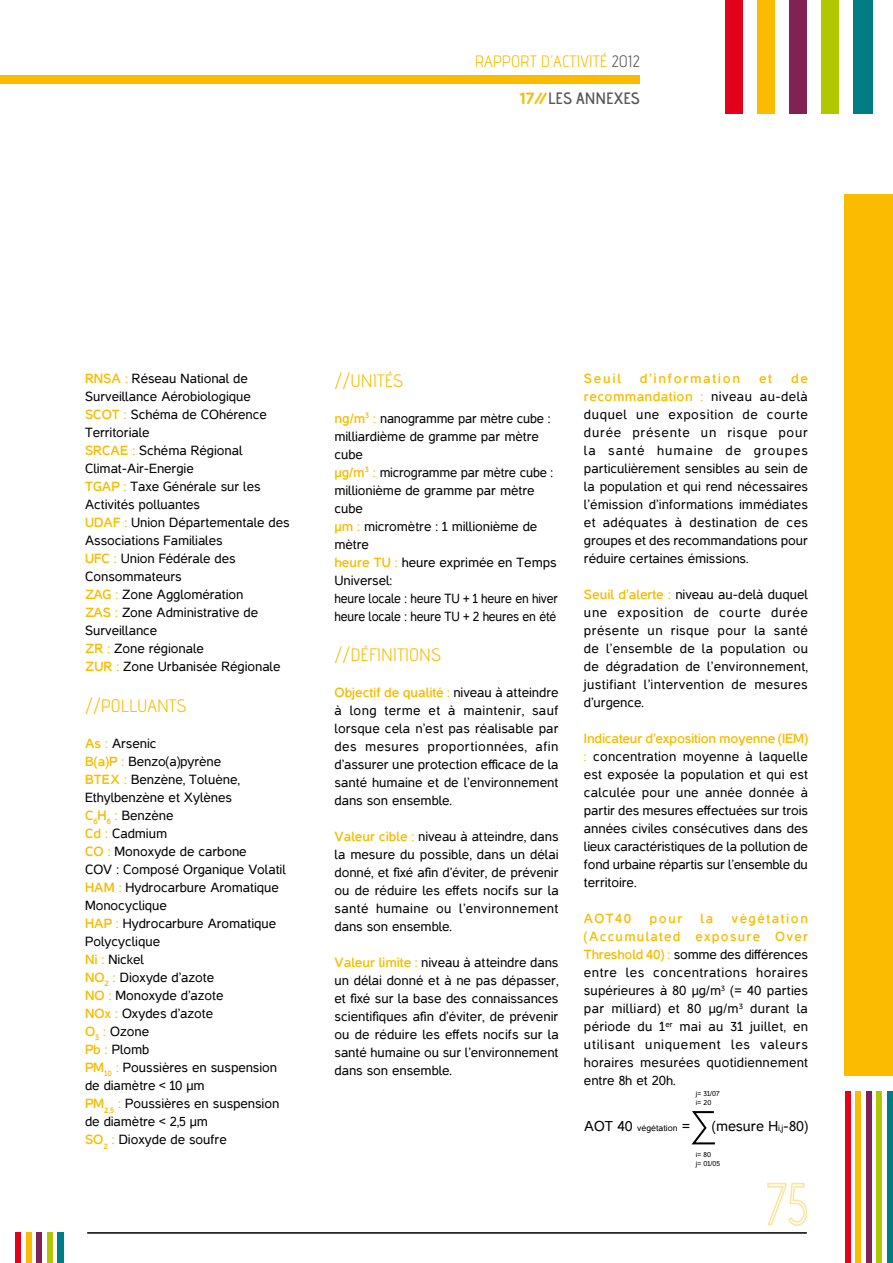
<style>
.page{position:relative;width:893px;height:1263px;background:#fff}
.page>*{position:absolute;margin:0;border:0;box-sizing:border-box;transform-origin:0 0}
.t1{font:18px "advent";color:#fabb00}
.t2{font:16.5px "advent";color:#fabb00}
.t3{font:16.5px "advent Bd 2";color:#58585a}
.t4{font:14.55px "Casper";color:#000}
.t5{font:13.5px/18px "Casper";color:#000;text-align:justify}
.t6{font:700 13.5px "Casper";letter-spacing:.125em;color:#fabb00}
.t7{font:8.85px "Casper";color:#000}
.t8{font:7.35px/8.7px "Casper";color:#000}
.s1{color:#58585a}
.s2{font-family:"Multicolore";color:#fabb00}
.s3{font-weight:700;color:#fabb00}
.s4{font-size:14.55px}
.s5{font-size:8.85px}
</style>
<div class="page">
<div style="left:845px;top:195px;width:48px;height:881px;background:#fabb00"></div>
<hr style="left:87px;top:1232px;width:720px;height:2px;background:#000">
<div style="left:725px;top:0;width:18px;height:114px;background:#e2001a"></div>
<div style="left:757px;top:0;width:18px;height:114px;background:#fabb00"></div>
<div style="left:789px;top:0;width:18px;height:114px;background:#802253"></div>
<div style="left:821px;top:0;width:18px;height:114px;background:#b1c800"></div>
<div style="left:854px;top:0;width:19px;height:114px;background:#007d84"></div>
<div style="left:15px;top:1232px;width:6px;height:31px;background:#e2001a"></div>
<div style="left:26px;top:1232px;width:6px;height:31px;background:#fabb00"></div>
<div style="left:36px;top:1232px;width:6px;height:31px;background:#802253"></div>
<div style="left:47px;top:1232px;width:5px;height:31px;background:#b1c800"></div>
<div style="left:57px;top:1232px;width:6px;height:31px;background:#007d84"></div>
<div style="left:845px;top:1091px;width:6px;height:172px;background:#e2001a"></div>
<div style="left:855px;top:1091px;width:6px;height:172px;background:#fabb00"></div>
<div style="left:866px;top:1091px;width:6px;height:172px;background:#802253"></div>
<div style="left:876px;top:1091px;width:6px;height:172px;background:#b1c800"></div>
<div style="left:887px;top:1091px;width:6px;height:172px;background:#007d84"></div>
<div style="left:0;top:75px;width:640px;height:9px;background:#fabb00"></div>
<svg style="left:767px;top:1182px;width:41px;height:44px"></svg>
<svg style="left:691px;top:1111px;width:24px;height:34px"></svg>
<p class="t2" style="left:475px;top:51px;width:167px">RAPPORT D’ACTIVITÉ <span class="s1">2012</span></p>
<p class="t3" style="left:520px;top:88px;width:122px"><span class="s2">17//</span>LES ANNEXES</p>
<p class="t5" style="left:85px;top:370px;width:206px;text-align:left"><span class="s3">RNSA :</span> Réseau National de<br>Surveillance Aérobiologique<br><span class="s3">SCOT :</span> Schéma de Cohérence<br>Territoriale<br><span class="s3">SRCAE :</span> Schéma Régional<br>Climat-Air-Energie<br><span class="s3">TGAP :</span> Taxe Générale sur les<br>Activités polluantes<br><span class="s3">UDAF :</span> Union Départementale des<br>Associations Familiales<br><span class="s3">UFC :</span> Union Fédérale des<br>Consommateurs<br><span class="s3">ZAG :</span> Zone Agglomération<br><span class="s3">ZAS :</span> Zone Administrative de<br>Surveillance<br><span class="s3">ZR :</span> Zone régionale<br><span class="s3">ZUR :</span> Zone Urbanisée Régionale</p>
<h1 class="t1" style="left:85px;top:695px;width:103px">//POLLUANTS</h1>
<p class="t5" style="left:85px;top:734px;width:202px;text-align:left"><span class="s3">As :</span> Arsenic<br><span class="s3">B(a)P :</span> Benzo(a)pyrène<br><span class="s3">BTEX :</span> Benzène, Toluène,<br>Ethylbenzène et Xylènes<br><span class="s3">C</span><sub>6</sub><span class="s3">H</span><sub>6</sub> <span class="s3">:</span> Benzène<br><span class="s3">Cd :</span> Cadmium<br><span class="s3">CO :</span> Monoxyde de carbone<br>COV : Composé Organique Volatil<br><span class="s3">HAM :</span> Hydrocarbure Aromatique<br>Monocyclique<br><span class="s3">HAP :</span> Hydrocarbure Aromatique<br>Polycyclique<br><span class="s3">Ni :</span> Nickel<br><span class="s3">NO</span><sub>2</sub> <span class="s3">:</span> Dioxyde d’azote<br><span class="s3">NO :</span> Monoxyde d’azote<br><span class="s3">NOx :</span> Oxydes d’azote<br><span class="s3">O</span><sub>3</sub> <span class="s3">:</span> Ozone<br><span class="s3">Pb :</span> Plomb<br><span class="s3">PM</span><sub>10</sub> <span class="s3">:</span> Poussières en suspension de diamètre &lt; 10 µm<br><span class="s3">PM</span><sub>2,5</sub> <span class="s3">:</span> Poussières en suspension de diamètre &lt; 2,5 µm<br><span class="s3">SO</span><sub>2</sub> <span class="s3">:</span> Dioxyde de soufre</p>
<h1 class="t1" style="left:334px;top:369px;width:70px">//U NITÉS</h1>
<p class="t5" style="left:334px;top:409px;width:225px;text-align:left"><span class="s3">ng/m</span><sup>3</sup> <span class="s3">:</span> nanogramme par mètre cube : milliardième de gramme par mètre cube<br><span class="s3">µg/m</span><sup>3</sup> <span class="s3">:</span> microgramme par mètre cube : millionième de gramme par mètre cube<br><span class="s3">µm :</span> micromètre : 1 millionième de mètre<br><span class="s3">heure TU :</span> heure exprimée en Temps<br>Universel:<br>heure locale : heure TU + 1 heure en hiver heure locale : heure TU + 2 heures en été</p>
<h1 class="t1" style="left:334px;top:644px;width:108px">//DÉFINITIONS</h1>
<p class="t5" style="left:334px;top:684px;width:225px"><span class="s3">Objectif de qualité :</span> niveau à atteindre à long terme et à maintenir, sauf lorsque cela n’est pas réalisable par des mesures proportionnées, afin d’assurer une protection efficace de la santé humaine et de l’environnement dans son ensemble.</p>
<p class="t5" style="left:334px;top:828px;width:226px"><span class="s3">Valeur cible :</span> niveau à atteindre, dans la mesure du possible, dans un délai donné, et fixé afin d’éviter, de prévenir ou de réduire les effets nocifs sur la santé humaine ou l’environnement dans son ensemble.</p>
<p class="t5" style="left:334px;top:954px;width:226px"><span class="s3">Valeur limite :</span> niveau à atteindre dans un délai donné et à ne pas dépasser, et fixé sur la base des connaissances scientifiques afin d’éviter, de prévenir ou de réduire les effets nocifs sur la santé humaine ou sur l’environnement dans son ensemble.</p>
<p class="t5" style="left:584px;top:370px;width:226px;text-indent:207px"><span class="s3">de recommandation :</span> niveau au-delà duquel une exposition de courte durée présente un risque pour la santé humaine de groupes particulièrement sensibles au sein de la population et qui rend nécessaires l’émission d’informations immédiates et adéquates à destination de ces groupes et des recommandations pour réduire certaines émissions.</p>
<p class="t5" style="left:584px;top:586px;width:226px"><span class="s3">Seuil d’alerte :</span> niveau au-delà duquel une exposition de courte durée présente un risque pour la santé de l’ensemble de la population ou de dégradation de l’environnement, justifiant l’intervention de mesures d’urgence.</p>
<p class="t5" style="left:584px;top:730px;width:226px"><span class="s3">Indicateur d’exposition moyenne (IEM) :</span> concentration moyenne à laquelle est exposée la population et qui est calculée pour une année donnée à partir des mesures effectuées sur trois années civiles consécutives dans des lieux caractéristiques de la pollution de fond urbaine répartis sur l’ensemble du territoire.</p>
<p class="t6" style="left:584px;top:911px;width:49px">AOT40</p>
<p class="t6" style="left:650px;top:911px;width:34px">pour</p>
<p class="t6" style="left:701px;top:911px;width:14px">la</p>
<p class="t6" style="left:584px;top:371px;width:38px">Seuil</p>
<p class="t6" style="left:640px;top:371px;width:102px">d’information</p>
<p class="t6" style="left:759px;top:371px;width:15px">et</p>
<p class="t5" style="left:584px;top:910px;width:226px;text-indent:147px"><span class="s3">végétation (Accumulated exposure Over Threshold 40) :</span> somme des différences entre les concentrations horaires supérieures à 80 µg/m<sup>3</sup> (= 40 parties par milliard) et 80 µg/m<sup>3</sup> durant la période du 1<sup>er</sup> mai au 31 juillet, en utilisant uniquement les valeurs horaires mesurées quotidiennement entre 8h et 20h.</p>
<p class="t7" style="left:584px;top:1123px;width:108px"><span class="s4">AOT 40</span> végétation <span class="s4">=</span></p>
<p class="t4" style="left:712px;top:1118px;width:97px">(mesure H<span class="s5">i,j</span>-80)</p>
<p class="t8" style="left:696px;top:1089px;width:25px">j= 31/07 i= 20</p>
<p class="t8" style="left:696px;top:1150px;width:26px">i= 80<br>j= 01/05</p>
</div>
